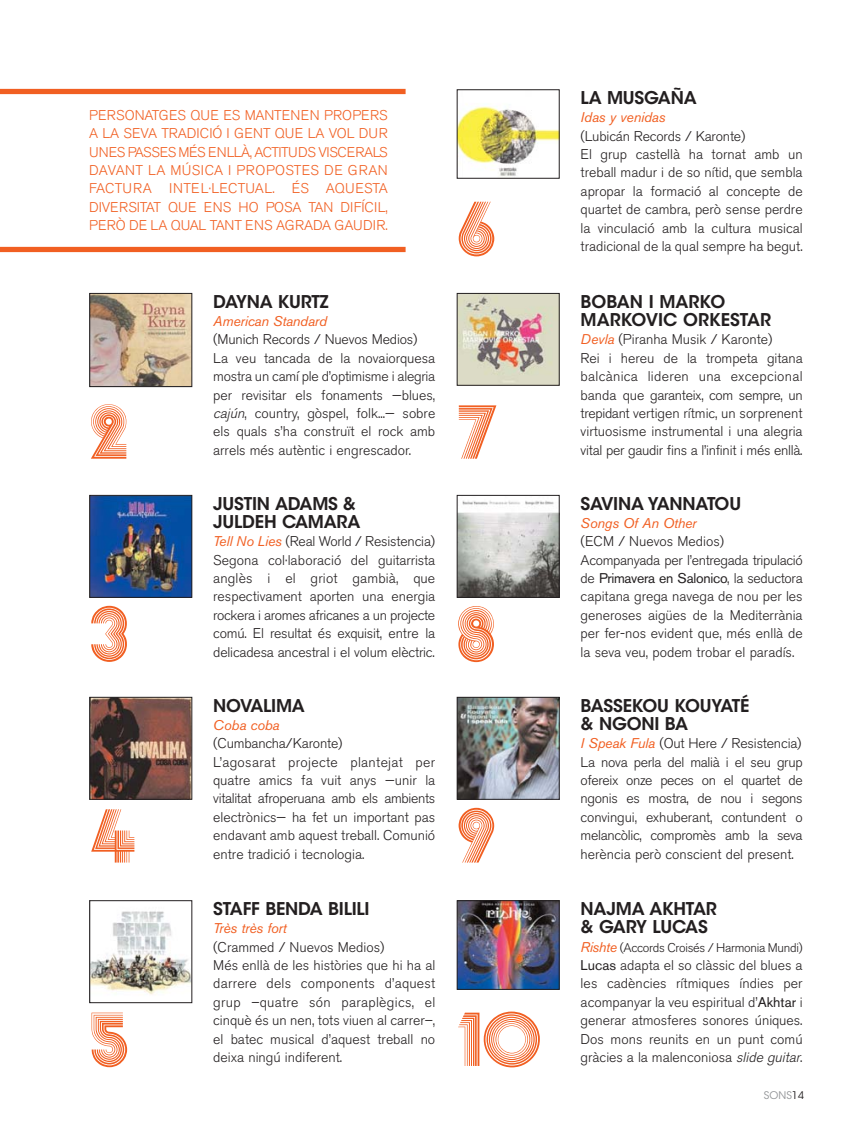
<style>
.page{position:relative;width:844px;height:1141px;background:#fff}
.page>*{position:absolute;margin:0;border:0;box-sizing:border-box;transform-origin:0 0}
.t1{font:70px "Akka";color:#f15f22}
.t2{font:600 17.5px/18.4px "ITC Avant Garde Std";letter-spacing:-.01em;color:#231f20}
.t3{font:300 14px/18.4px "Akzidenz Grotesk BE";color:#231f20}
.t4{font:300 14px/18.4px "Akzidenz Grotesk BE";color:#f15f22;text-align:justify}
.t5{font:italic 14px "Akzidenz Grotesk BE";letter-spacing:-.01em;color:#f15f22}
.t6{font:300 14px "Akzidenz Grotesk BE";letter-spacing:-.02em;color:#231f20}
.t7{font:300 12.6px "Akzidenz Grotesk BE";letter-spacing:-.025em;color:#231f20}
.t8{font:10.5px "ITC Avant Garde Std";color:#939598}
.s1{font-style:italic}
.s2{font-weight:400;font-style:italic;color:#f15f22}
.s3{font-weight:400}
.s4{font-weight:400;font-style:italic;font-size:14px;color:#f15f22}
.s5{color:#231f20}
</style>
<div class="page">
<div style="left:0;top:89px;width:405px;height:5px;background:#f15f22"></div>
<div style="left:0;top:247px;width:405px;height:5px;background:#f15f22"></div>
<img style="left:91px;top:295px;width:99px;height:90px">
<div style="left:89px;top:293px;width:103px;height:94px;border:1px solid #231f20"></div>
<img style="left:91px;top:497px;width:99px;height:99px">
<div style="left:89px;top:495px;width:103px;height:103px;border:1px solid #231f20"></div>
<img style="left:91px;top:699px;width:99px;height:99px">
<div style="left:89px;top:697px;width:103px;height:103px;border:1px solid #231f20"></div>
<img style="left:91px;top:911px;width:99px;height:84px">
<div style="left:89px;top:900px;width:103px;height:103px;border:1px solid #231f20"></div>
<img style="left:459px;top:106px;width:98px;height:70px">
<div style="left:457px;top:89px;width:102px;height:90px;border:1px solid #231f20"></div>
<img style="left:459px;top:295px;width:98px;height:89px">
<div style="left:457px;top:293px;width:102px;height:93px;border:1px solid #231f20"></div>
<img style="left:459px;top:500px;width:98px;height:96px">
<div style="left:457px;top:495px;width:102px;height:103px;border:1px solid #231f20"></div>
<img style="left:459px;top:699px;width:98px;height:99px">
<div style="left:457px;top:697px;width:102px;height:103px;border:1px solid #231f20"></div>
<img style="left:459px;top:902px;width:98px;height:86px">
<div style="left:457px;top:900px;width:102px;height:90px;border:1px solid #231f20"></div>
<p class="t4" style="left:89px;top:107px;width:300px">PERSONATGES QUE ES MANTENEN PROPERS A LA SEVA TRADICIÓ I GENT QUE LA VOL DUR UNES PASSES MÉS ENLLÀ, ACTITUDS VISCERALS DAVANT LA MÚSICA I PROPOSTES DE GRAN FACTURA INTEL·LECTUAL. ÉS AQUESTA DIVERSITAT QUE ENS HO POSA TAN DIFÍCIL, PERÒ DE LA QUAL TANT ENS AGRADA GAUDIR.</p>
<h1 class="t1" style="left:89px;top:394px;width:41px">2</h1>
<h1 class="t1" style="left:89px;top:596px;width:41px">3</h1>
<h1 class="t1" style="left:89px;top:797px;width:49px">4</h1>
<h1 class="t1" style="left:89px;top:1001px;width:42px">5</h1>
<p class="t2" style="left:213px;top:294px;width:117px">DAYNA KURTZ</p>
<p class="t5" style="left:213px;top:316px;width:115px">American Standard</p>
<p class="t3" style="left:213px;top:332px;width:223px">(Munich Records / Nuevos Medios)<br>La veu tancada de la novaiorquesa mostra un camí ple d’optimisme i alegria per revisitar els fonaments —blues, <span class="s1">cajún</span>, country, gòspel, folk...— sobre els quals s’ha construït el rock amb</p>
<p class="t3" style="left:213px;top:442px;width:199px">arrels més autèntic i engrescador.</p>
<p class="t2" style="left:213px;top:496px;width:148px">JUSTIN ADAMS &amp;<br>JULDEH CAMARA</p>
<p class="t3" style="left:213px;top:534px;width:223px;text-align:justify"><span class="s2">Tell No Lies</span> (Real World / Resistencia)<br>Segona col·laboració del guitarrista anglès i el griot gambià, que respectivament aporten una energia rockera i aromes africanes a un projecte comú. El resultat és exquisit, entre la</p>
<p class="t3" style="left:213px;top:644px;width:223px">delicadesa ancestral i el volum elèctric.</p>
<p class="t2" style="left:213px;top:698px;width:93px">NOVALIMA</p>
<p class="t5" style="left:213px;top:720px;width:68px">Coba coba</p>
<p class="t3" style="left:213px;top:736px;width:223px">(Cumbancha/Karonte)<br>L’agosarat projecte plantejat per quatre amics fa vuit anys —unir la vitalitat afroperuana amb els ambients electrònics— ha fet un important pas endavant amb aquest treball. Comunió</p>
<p class="t3" style="left:213px;top:846px;width:153px">entre tradició i tecnologia.</p>
<p class="t2" style="left:213px;top:901px;width:158px">STAFF BENDA BILILI</p>
<p class="t5" style="left:213px;top:923px;width:75px">Très très fort</p>
<p class="t3" style="left:213px;top:939px;width:223px">(Crammed / Nuevos Medios)<br>Més enllà de les històries que hi ha al darrere dels components d’aquest grup –quatre són paraplègics, el cinquè és un nen, tots viuen al carrer–, el batec musical d’aquest treball no</p>
<p class="t3" style="left:213px;top:1049px;width:130px">deixa ningú indiferent.</p>
<h1 class="t1" style="left:456px;top:190px;width:37px">6</h1>
<h1 class="t1" style="left:456px;top:394px;width:43px">7</h1>
<h1 class="t1" style="left:456px;top:596px;width:41px">8</h1>
<h1 class="t1" style="left:456px;top:797px;width:41px">9</h1>
<h1 class="t1" style="left:456px;top:1001px;width:86px">10</h1>
<p class="t2" style="left:580px;top:91px;width:117px">LA MUSGAÑA</p>
<p class="t5" style="left:580px;top:112px;width:86px">Idas y venidas</p>
<p class="t3" style="left:580px;top:128px;width:223px">(Lubicán Records / Karonte)<br>El grup castellà ha tornat amb un treball madur i de so nítid, que sembla apropar la formació al concepte de quartet de cambra, però sense perdre la vinculació amb la cultura musical</p>
<p class="t3" style="left:580px;top:239px;width:223px">tradicional de la qual sempre ha begut.</p>
<p class="t2" style="left:580px;top:294px;width:192px">BOBAN I MARKO<br>MARKOVIC ORKESTAR</p>
<p class="t3" style="left:580px;top:332px;width:223px"><span class="s2">Devla</span> (Piranha Musik / Karonte)<br>Rei i hereu de la trompeta gitana balcànica lideren una excepcional banda que garanteix, com sempre, un trepidant vertigen rítmic, un sorprenent virtuosisme instrumental i una alegria</p>
<p class="t6" style="left:580px;top:445px;width:223px">vital per gaudir fins a l’infinit i més enllà.</p>
<p class="t2" style="left:580px;top:496px;width:162px">SAVINA YANNATOU</p>
<p class="t5" style="left:580px;top:518px;width:117px">Songs Of An Other</p>
<p class="t3" style="left:580px;top:534px;width:223px">(ECM / Nuevos Medios)<br>Acompanyada per l’entregada tripulació de <span class="s3">Primavera en Salonico</span>, la seductora capitana grega navega de nou per les generoses aigües de la Mediterrània per fer-nos evident que, més enllà de</p>
<p class="t3" style="left:580px;top:644px;width:215px">la seva veu, podem trobar el paradís.</p>
<p class="t2" style="left:580px;top:698px;width:170px">BASSEKOU KOUYATÉ &amp; NGONI BA</p>
<p class="t3" style="left:580px;top:736px;width:223px;text-align:justify"><span class="s2">I Speak Fula</span> (Out Here / Resistencia)<br>La nova perla del malià i el seu grup ofereix onze peces on el quartet de ngonis es mostra, de nou i segons convingui, exhuberant, contundent o melancòlic, compromès amb la seva</p>
<p class="t3" style="left:580px;top:846px;width:214px">herència però conscient del present.</p>
<p class="t2" style="left:580px;top:901px;width:138px">NAJMA AKHTAR &amp; GARY LUCAS</p>
<p class="t7" style="left:580px;top:943px;width:223px"><span class="s4">Rishte</span> (Accords Croisés / Harmonia Mundi)</p>
<p class="t3" style="left:580px;top:958px;width:223px;text-align:justify"><span class="s3">Lucas</span> adapta el so clàssic del blues a les cadències rítmiques índies per acompanyar la veu espiritual d’<span class="s3">Akhtar</span> i generar atmosferes sonores úniques.<br>Dos mons reunits en un punt comú</p>
<p class="t3" style="left:580px;top:1049px;width:224px">gràcies a la malenconiosa <span class="s1">slide guitar</span>.</p>
<p class="t8" style="left:763px;top:1090px;width:42px">SONS<span class="s5">14</span></p>
</div>
